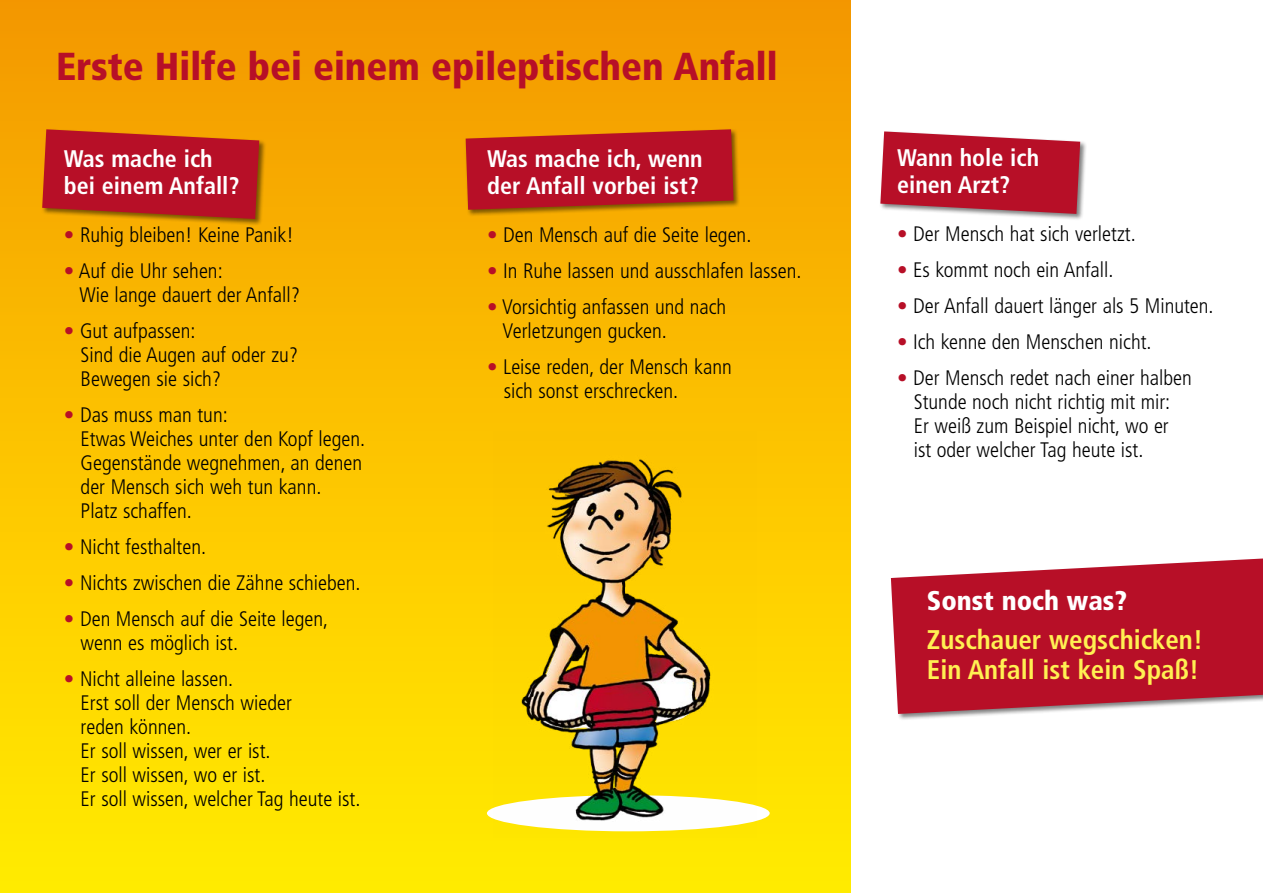
<style>
.page{position:relative;width:1263px;height:893px;background:#fff}
.page>*{position:absolute;margin:0;border:0;box-sizing:border-box;transform-origin:0 0}
.t1{font:900 condensed 39px "Frutiger";color:#b70f27}
.t2{font:700 condensed 27px/30px "Frutiger";color:#fff052}
.t3{font:900 condensed 27px "Frutiger";color:#fff}
.t4{font:700 condensed 24px/27px "Frutiger";color:#fff}
.t5{font:300 condensed 21px/24px "Frutiger";color:#000}
.s1{color:#b70f27}
</style>
<div class="page">
<div style="left:0;top:0;width:850px;height:893px;background:linear-gradient(to bottom,#f59800,#ffed00)"></div>
<div style="left:465px;top:128px;width:276px;height:89px;background:#000;opacity:.5"></div>
<svg style="left:466px;top:129px;width:267px;height:81px;background:#ba1f22"></svg>
<div style="left:41px;top:128px;width:225px;height:98px;background:#000;opacity:.5"></div>
<svg style="left:42px;top:129px;width:217px;height:90px;background:#bb2121"></svg>
<img style="left:493px;top:432px;width:264px;height:405px">
<div style="left:890px;top:556px;width:373px;height:165px;background:#000;opacity:.5"></div>
<svg style="left:891px;top:558px;width:372px;height:156px;background:#be2d41"></svg>
<div style="left:879px;top:131px;width:208px;height:90px;background:#000;opacity:.5"></div>
<svg style="left:880px;top:131px;width:200px;height:83px;background:#bd2e42"></svg>
<h1 class="t1" style="left:56px;top:43px;width:723px">Erste Hilfe bei einem epileptischen Anfall</h1>
<p class="t4" style="left:64px;top:145px;width:177px">Was mache ich bei einem Anfall?</p>
<p class="t5" style="left:64px;top:223px;width:231px"><span class="s1">•</span> Ruhig bleiben! Keine Panik!</p>
<p class="t5" style="left:79px;top:259px;width:222px;text-indent:-15px"><span class="s1">•</span> Auf die Uhr sehen:<br>Wie lange dauert der Anfall?</p>
<p class="t5" style="left:81px;top:319px;width:219px;text-indent:-17px"><span class="s1">•</span> Gut aufpassen:<br>Sind die Augen auf oder zu?<br>Bewegen sie sich?</p>
<p class="t5" style="left:81px;top:403px;width:286px;text-indent:-17px"><span class="s1">•</span> Das muss man tun:<br>Etwas Weiches unter den Kopf legen.<br>Gegenstände wegnehmen, an denen der Mensch sich weh tun kann.<br>Platz schaffen.</p>
<p class="t5" style="left:64px;top:535px;width:144px"><span class="s1">•</span> Nicht festhalten.</p>
<p class="t5" style="left:64px;top:571px;width:298px"><span class="s1">•</span> Nichts zwischen die Zähne schieben.</p>
<p class="t5" style="left:81px;top:607px;width:249px;text-indent:-17px"><span class="s1">•</span> Den Mensch auf die Seite legen, wenn es möglich ist.</p>
<p class="t5" style="left:81px;top:667px;width:281px;text-indent:-17px"><span class="s1">•</span> Nicht alleine lassen.<br>Erst soll der Mensch wieder<br>reden können.<br>Er soll wissen, wer er ist.<br>Er soll wissen, wo er ist.<br>Er soll wissen, welcher Tag heute ist.</p>
<p class="t4" style="left:487px;top:145px;width:217px">Was mache ich, wenn der Anfall vorbei ist?</p>
<p class="t5" style="left:487px;top:223px;width:266px"><span class="s1">•</span> Den Mensch auf die Seite legen.</p>
<p class="t5" style="left:487px;top:259px;width:316px"><span class="s1">•</span> In Ruhe lassen und ausschlafen lassen.</p>
<p class="t5" style="left:503px;top:295px;width:225px;text-indent:-15px"><span class="s1">•</span> Vorsichtig anfassen und nach<br>Verletzungen gucken.</p>
<p class="t5" style="left:504px;top:355px;width:230px;text-indent:-17px"><span class="s1">•</span> Leise reden, der Mensch kann sich sonst erschrecken.</p>
<p class="t4" style="left:897px;top:145px;width:144px">Wann hole ich einen Arzt?</p>
<p class="t5" style="left:897px;top:222px;width:240px"><span class="s1">•</span> Der Mensch hat sich verletzt.</p>
<p class="t5" style="left:897px;top:258px;width:218px"><span class="s1">•</span> Es kommt noch ein Anfall.</p>
<p class="t5" style="left:897px;top:294px;width:318px"><span class="s1">•</span> Der Anfall dauert länger als 5 Minuten.</p>
<p class="t5" style="left:897px;top:330px;width:256px"><span class="s1">•</span> Ich kenne den Menschen nicht.</p>
<p class="t5" style="left:914px;top:366px;width:279px;text-indent:-17px"><span class="s1">•</span> Der Mensch redet nach einer halben Stunde noch nicht richtig mit mir:<br>Er weiß zum Beispiel nicht, wo er<br>ist oder welcher Tag heute ist.</p>
<p class="t3" style="left:927px;top:585px;width:201px">Sonst noch was?</p>
<p class="t2" style="left:927px;top:625px;width:278px">Zuschauer wegschicken!<br>Ein Anfall ist kein Spaß!</p>
</div>
